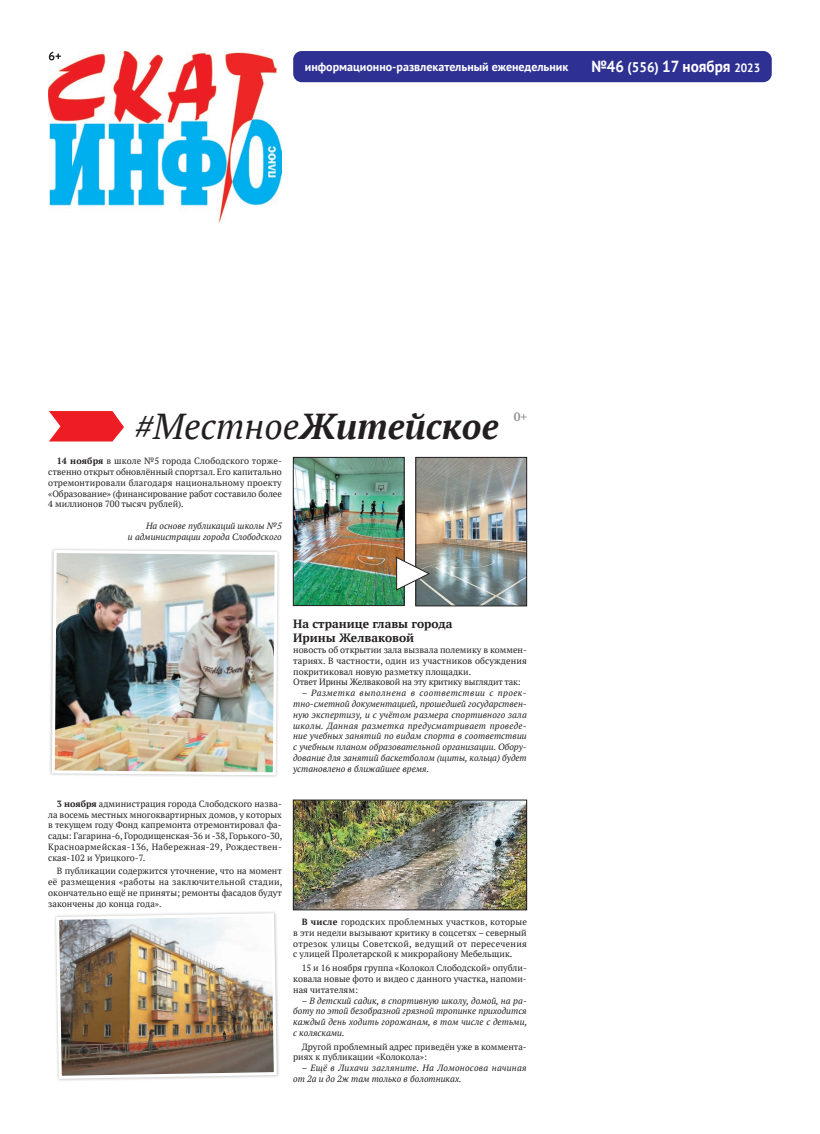
<style>
.page{position:relative;width:820px;height:1134px;background:#fff}
.page>*{position:absolute;margin:0;border:0;box-sizing:border-box;transform-origin:0 0}
.t1{font:italic 700 36px "PT Serif";color:#231f20}
.t2{font:700 16px "PT Sans";color:#fff;scale:.95 1}
.t3{font:700 12px "PT Sans";color:#fff}
.t4{font:700 12px/14.4px "PT Serif";color:#231f20}
.t5{font:700 12px "PT Serif";color:#939598}
.t6{font:9px/10.8px "PT Serif";color:#231f20;text-align:justify}
.t7{font:italic 9px/10.8px "PT Serif";color:#231f20;text-align:justify}
.t8{font:italic 9px/10.8px "PT Serif";letter-spacing:.025em;color:#231f20}
.s1{font-size:14px}
.s2{font-size:12px}
.s3{font-weight:400}
.s4{font-weight:700}
</style>
<div class="page">
<img style="left:48px;top:51px;width:234px;height:172px">
<svg style="left:49px;top:52px;width:12px;height:8px"></svg>
<div style="left:293px;top:51px;width:478px;height:31px;background:#2e3092;border-radius:9px"></div>
<svg style="left:49px;top:411px;width:75px;height:30px;background:#f03f44"></svg>
<img style="left:50px;top:549px;width:229px;height:228px">
<img style="left:295px;top:459px;width:107px;height:145px">
<div style="left:293px;top:457px;width:111px;height:149px;border:1px solid #231f20"></div>
<img style="left:417px;top:459px;width:107px;height:145px">
<div style="left:415px;top:457px;width:111px;height:149px;border:1px solid #231f20"></div>
<div style="left:53px;top:910px;width:227px;height:172px;background:#231f20;opacity:.3"></div>
<img style="left:54px;top:912px;width:224px;height:168px">
<img style="left:295px;top:802px;width:229px;height:106px">
<div style="left:293px;top:800px;width:233px;height:110px;border:1px solid #231f20"></div>
<svg style="left:396px;top:557px;width:33px;height:34px"></svg>
<h3 class="t3" style="left:305px;top:59px;width:265px">информационно-развлекательный еженедельник</h3>
<h2 class="t2" style="left:591px;top:56px;width:179px">№46 <span class="s1">(556)</span> 17 ноября <span class="s2">2023</span></h2>
<h1 class="t1" style="left:134px;top:403px;width:366px"><span class="s3">#Местное</span>Житейское</h1>
<h3 class="t5" style="left:513px;top:409px;width:15px">0+</h3>
<p class="t6" style="left:48px;top:455px;width:235px;text-indent:9px"><span class="s4">14 ноября</span> в школе №5 города Слободского торже&shy;ственно открыт обновлённый спортзал. Его капитально отремонтировали благодаря национальному проекту «Образование» (финансирование работ составило более 4 миллионов 700 тысяч рублей).</p>
<p class="t7" style="left:128px;top:520px;width:155px;text-align:right">На основе публикаций школы №5<br>и администрации города Слободского</p>
<p class="t6" style="left:48px;top:798px;width:235px;text-indent:9px"><span class="s4">3 ноября</span> администрация города Слободского назва&shy;ла восемь местных многоквартирных домов, у которых в текущем году Фонд капремонта отремонтировал фа&shy;сады: Гагарина-6, Городищенская-36 и -38, Горького-30, Красноармейская-136, Набережная-29, Рождествен&shy;ская-102 и Урицкого-7.</p>
<p class="t6" style="left:48px;top:866px;width:235px;text-indent:9px">В публикации содержится уточнение, что на момент её размещения «работы на заключительной стадии, окончательно ещё не приняты; ремонты фасадов будут закончены до конца года».</p>
<h3 class="t4" style="left:293px;top:616px;width:161px">На странице главы города<br>Ирины Желваковой</h3>
<p class="t6" style="left:293px;top:644px;width:235px;text-align:left">новость об открытии зала вызвала полемику в коммен&shy;тариях. В частности, один из участников обсуждения покритиковал новую разметку площадки.<br>Ответ Ирины Желваковой на эту критику выглядит так:</p>
<p class="t7" style="left:293px;top:688px;width:235px;text-indent:9px">– Разметка выполнена в соответствии с проек&shy;тно-сметной документацией, прошедшей государствен&shy;ную экспертизу, и с учётом размера спортивного зала школы. Данная разметка предусматривает проведе&shy;ние учебных занятий по видам спорта в соответствии с учебным планом образовательной организации. Обору&shy;дование для занятий баскетболом (щиты, кольца) будет установлено в ближайшее время.</p>
<p class="t6" style="left:293px;top:916px;width:235px;text-indent:9px"><span class="s4">В числе</span> городских проблемных участков, которые в эти недели вызывают критику в соцсетях – северный отрезок улицы Советской, ведущий от пересечения с улицей Пролетарской к микрорайону Мебельщик.</p>
<p class="t6" style="left:293px;top:962px;width:235px;text-indent:9px">15 и 16 ноября группа «Колокол Слободской» опубли&shy;ковала новые фото и видео с данного участка, напоми&shy;ная читателям:</p>
<p class="t7" style="left:293px;top:995px;width:235px;text-indent:9px">– В детский садик, в спортивную школу, домой, на ра&shy;боту по этой безобразной грязной тропинке приходится каждый день ходить горожанам, в том числе с детьми, с колясками.</p>
<p class="t6" style="left:293px;top:1041px;width:235px;text-indent:9px">Другой проблемный адрес приведён уже в коммента&shy;риях к публикации «Колокола»:</p>
<p class="t8" style="left:293px;top:1062px;width:235px;text-indent:9px">– Ещё в Лихачи загляните. На Ломоносова начиная от 2а и до 2ж там только в болотниках.</p>
</div>
